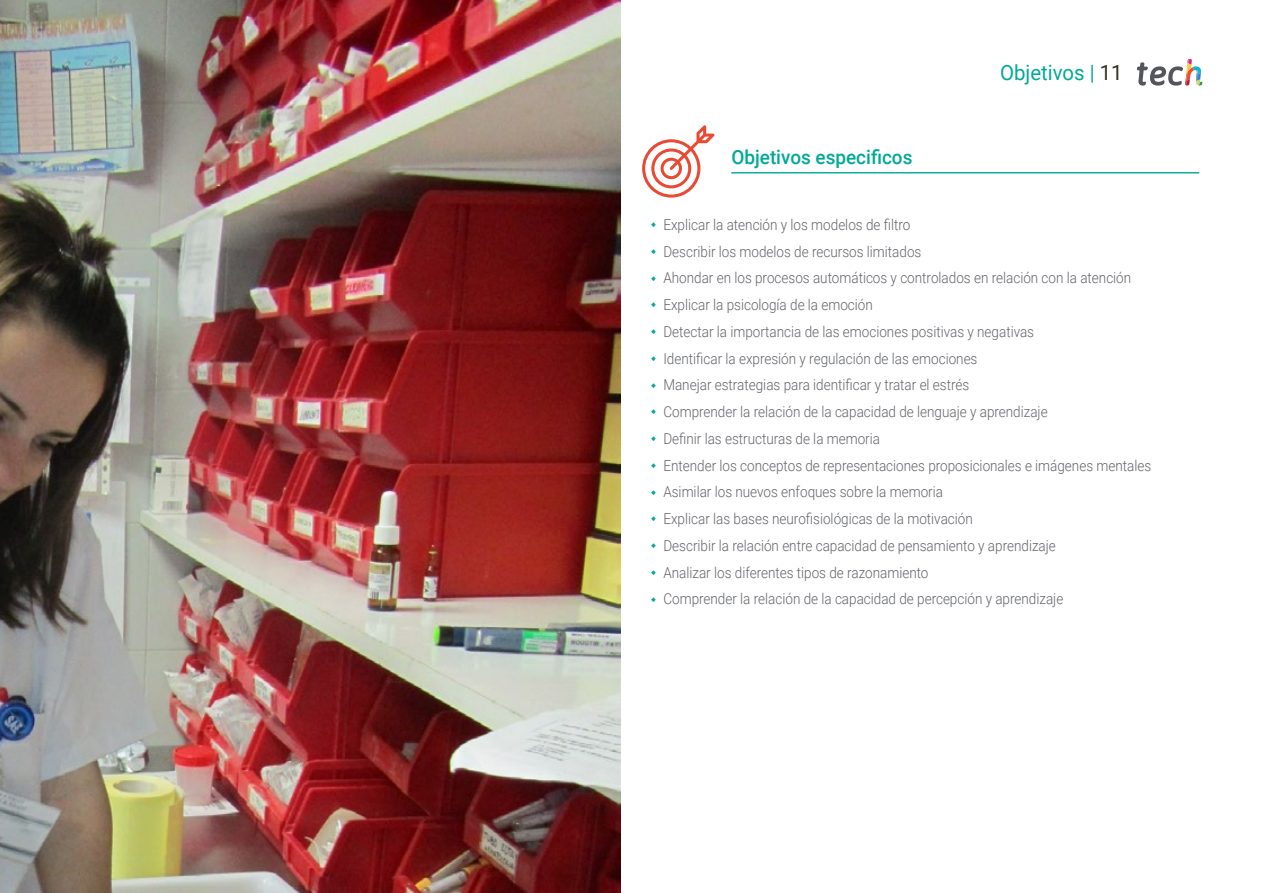
<style>
.page{position:relative;width:1263px;height:893px;background:#fff}
.page>*{position:absolute;margin:0;border:0;box-sizing:border-box;transform-origin:0 0}
.t1{font:21px "Roboto";color:#00a996}
.t2{font:500 19.5px "Roboto";color:#00a996}
.t3{font:300 15px/26.7px "Roboto";color:#61646a;scale:.9 1}
.s1{color:#312e20}
</style>
<div class="page">
<svg style="left:642px;top:125px;width:72px;height:73px"></svg>
<hr style="left:731px;top:172px;width:468px;height:1px;background:#00a996">
<img style="left:0;top:0;width:620px;height:893px">
<svg style="left:1137px;top:59px;width:65px;height:27px"></svg>
<h2 class="t2" style="left:731px;top:144px;width:183px">Objetivos especificos</h2>
<h1 class="t1" style="left:1000px;top:57px;width:124px">Objetivos | <span class="s1">11</span></h1>
<p class="t3" style="left:663px;top:211px;width:543px">Explicar la atención y los modelos de filtro<br>Describir los modelos de recursos limitados<br>Ahondar en los procesos automáticos y controlados en relación con la atención Explicar la psicología de la emoción<br>Detectar la importancia de las emociones positivas y negativas<br>Identificar la expresión y regulación de las emociones<br>Manejar estrategias para identificar y tratar el estrés<br>Comprender la relación de la capacidad de lenguaje y aprendizaje<br>Definir las estructuras de la memoria<br>Entender los conceptos de representaciones proposicionales e imágenes mentales Asimilar los nuevos enfoques sobre la memoria<br>Explicar las bases neurofisiológicas de la motivación<br>Describir la relación entre capacidad de pensamiento y aprendizaje<br>Analizar los diferentes tipos de razonamiento<br>Comprender la relación de la capacidad de percepción y aprendizaje</p>
</div>
